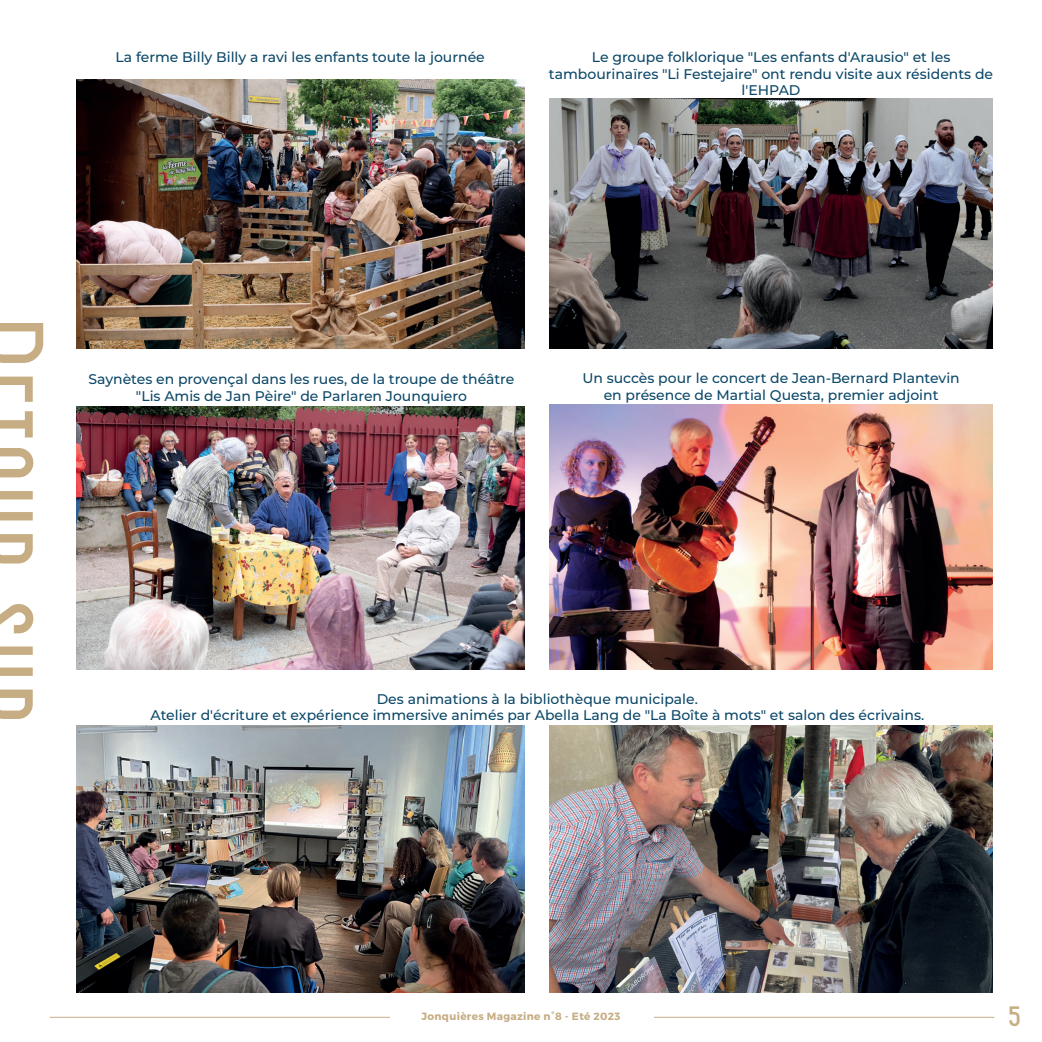
<style>
.page{position:relative;width:1042px;height:1042px;background:#fff}
.page>*{position:absolute;margin:0;border:0;box-sizing:border-box;transform-origin:0 0}
.t1{font:900 24.5px "Catorze 27 Style 1";color:#c6ad83}
.t2{font:500 14px/16.8px "Montserrat";color:#0c4868;text-align:center}
.t3{font:700 10.5px "Montserrat";letter-spacing:.03em;color:#c6ad83}
</style>
<div class="page">
<hr style="left:50px;top:1017px;width:340px;height:1px;background:#c6ad83">
<hr style="left:654px;top:1017px;width:340px;height:1px;background:#c6ad83">
<svg style="left:0;top:323px;width:43px;height:396px"></svg>
<img style="left:77px;top:725px;width:447px;height:267px">
<img style="left:549px;top:725px;width:443px;height:267px">
<img style="left:77px;top:406px;width:447px;height:263px">
<img style="left:549px;top:404px;width:443px;height:265px">
<img style="left:77px;top:79px;width:447px;height:270px">
<img style="left:549px;top:98px;width:443px;height:251px">
<p class="t2" style="left:116px;top:48px;width:371px">La ferme Billy Billy a ravi les enfants toute la journée</p>
<p class="t2" style="left:549px;top:48px;width:446px">Le groupe folklorique "Les enfants d'Arausio" et les tambourinaïres "Li Festejaire" ont rendu visite aux résidents de l'EHPAD</p>
<p class="t2" style="left:88px;top:370px;width:427px">Saynètes en provençal dans les rues, de la troupe de théâtre "Lis Amis de Jan Pèire" de Parlaren Jounquiero</p>
<p class="t2" style="left:582px;top:369px;width:379px">Un succès pour le concert de Jean-Bernard Plantevin en présence de Martial Questa, premier adjoint</p>
<p class="t2" style="left:150px;top:689px;width:775px">Des animations à la bibliothèque municipale.<br>Atelier d'écriture et expérience immersive animés par Abella Lang de "La Boîte à mots" et salon des écrivains.</p>
<p class="t3" style="left:422px;top:1009px;width:200px">Jonquières Magazine n°8 - Eté 2023</p>
<h1 class="t1" style="left:1008px;top:1000px;width:14px">5</h1>
</div>
